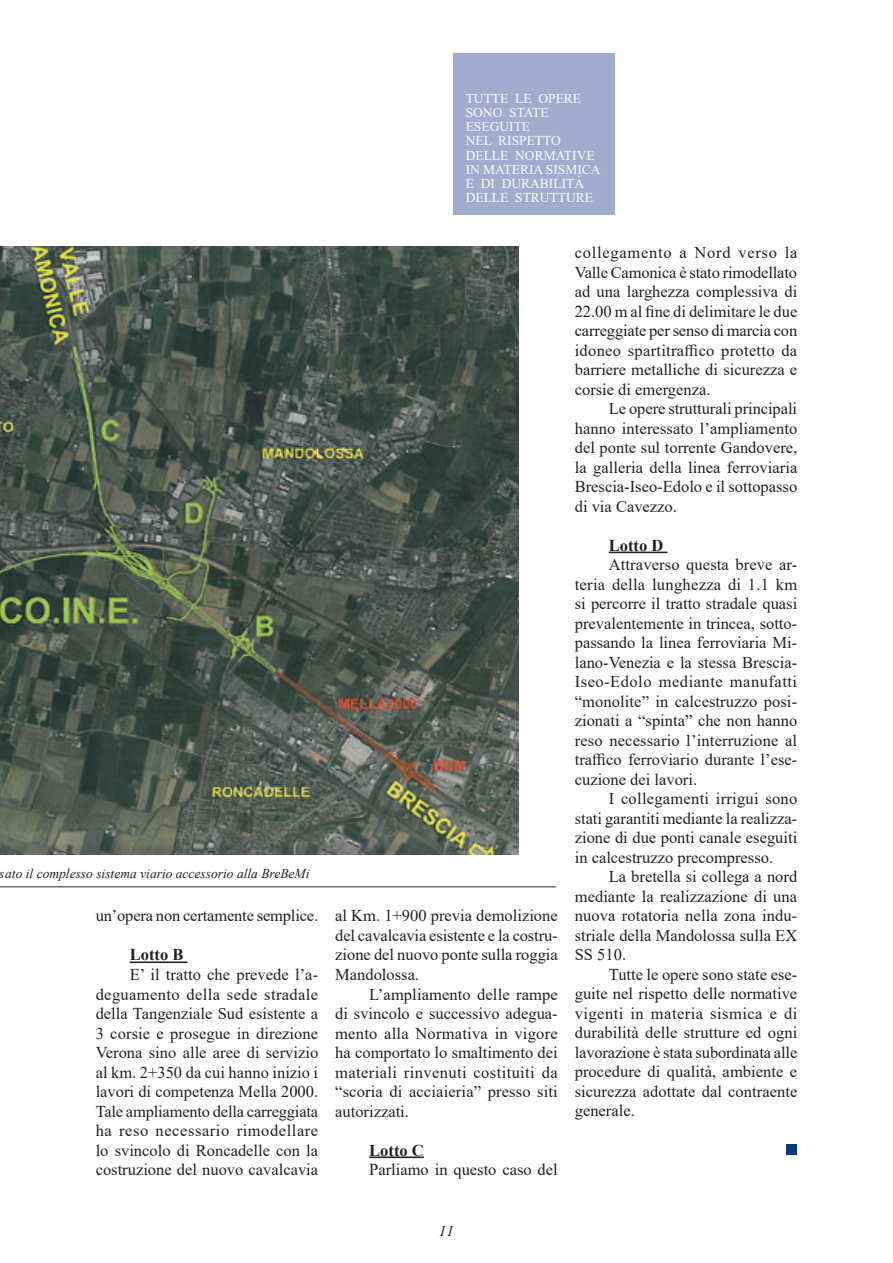
<style>
.page{position:relative;width:893px;height:1263px;background:#fff}
.page>*{position:absolute;margin:0;border:0;box-sizing:border-box;transform-origin:0 0}
.t1{font:16.5px/19.5px "Times New Roman";color:#231f20;text-align:justify}
.t2{font:700 16.5px "Times New Roman";color:#231f20}
.t3{font:italic 15px "Times";color:#231f20}
.t4{font:13.5px/14.2px "Times New Roman";color:#fff}
.t5{font:italic 13.5px "Times New Roman";color:#231f20}
</style>
<div class="page">
<hr style="left:130px;top:961px;width:58px;height:2px;background:#231f20">
<hr style="left:369px;top:1156px;width:55px;height:2px;background:#231f20">
<hr style="left:609px;top:552px;width:58px;height:1px;background:#231f20">
<div style="left:787px;top:1144px;width:10px;height:11px;background:#013d7d"></div>
<div style="left:453px;top:54px;width:161px;height:161px;background:#a0abcd"></div>
<svg style="left:0;top:886px;width:556px;height:2px"></svg>
<img style="left:0;top:247px;width:519px;height:608px">
<p class="t4" style="left:466px;top:91px;width:137px">TUTTE LE OPERE<br>SONO STATE<br>ESEGUITE<br>NEL RISPETTO<br>DELLE NORMATIVE<br>IN MATERIA SISMICA<br>E DI DURABILITÀ<br>DELLE STRUTTURE</p>
<p class="t5" style="left:0;top:864px;width:311px">sato il complesso sistema viario accessorio alla BreBeMi</p>
<p class="t1" style="left:96px;top:906px;width:224px">un’opera non certamente semplice.</p>
<p class="t2" style="left:130px;top:943px;width:55px">Lotto B</p>
<p class="t1" style="left:96px;top:964px;width:224px;text-indent:34px">E’ il tratto che prevede l’a&shy;deguamento della sede stradale della Tangenziale Sud esistente a 3 corsie e prosegue in direzione Verona sino alle aree di servizio al km. 2+350 da cui hanno inizio i lavori di competenza Mella 2000.<br>Tale ampliamento della carreggiata ha reso necessario rimodellare lo svincolo di Roncadelle con la costruzione del nuovo cavalcavia</p>
<p class="t1" style="left:335px;top:906px;width:224px">al Km. 1+900 previa demolizione del cavalcavia esistente e la costru&shy;zione del nuovo ponte sulla roggia Mandolossa.</p>
<p class="t1" style="left:335px;top:984px;width:224px;text-indent:34px">L’ampliamento delle rampe di svincolo e successivo adegua&shy;mento alla Normativa in vigore ha comportato lo smaltimento dei materiali rinvenuti costituiti da “scoria di acciaieria” presso siti autorizzati.</p>
<p class="t2" style="left:369px;top:1138px;width:56px">Lotto C</p>
<p class="t1" style="left:369px;top:1159px;width:190px">Parliamo in questo caso del</p>
<p class="t1" style="left:575px;top:242px;width:224px">collegamento a Nord verso la Valle Camonica è stato rimodellato ad una larghezza complessiva di 22.00 m al fine di delimitare le due carreggiate per senso di marcia con idoneo spartitraffico protetto da barriere metalliche di sicurezza e corsie di emergenza.</p>
<p class="t1" style="left:575px;top:398px;width:224px;text-indent:34px">Le opere strutturali principali hanno interessato l’ampliamento del ponte sul torrente Gandovere, la galleria della linea ferroviaria Brescia-Iseo-Edolo e il sottopasso di via Cavezzo.</p>
<p class="t2" style="left:609px;top:533px;width:56px">Lotto D</p>
<p class="t1" style="left:575px;top:554px;width:224px;text-indent:34px">Attraverso questa breve ar&shy;teria della lunghezza di 1.1 km si percorre il tratto stradale quasi prevalentemente in trincea, sotto&shy;passando la linea ferroviaria Mi&shy;lano-Venezia e la stessa Brescia-Iseo-Edolo mediante manufatti “monolite” in calcestruzzo posi&shy;zionati a “spinta” che non hanno reso necessario l’interruzione al traffico ferroviario durante l’ese&shy;cuzione dei lavori.</p>
<p class="t1" style="left:575px;top:788px;width:224px;text-indent:34px">I collegamenti irrigui sono stati garantiti mediante la realizza&shy;zione di due ponti canale eseguiti in calcestruzzo precompresso.</p>
<p class="t1" style="left:575px;top:866px;width:224px;text-indent:34px">La bretella si collega a nord mediante la realizzazione di una nuova rotatoria nella zona indu&shy;striale della Mandolossa sulla EX SS 510.</p>
<p class="t1" style="left:575px;top:964px;width:224px;text-indent:34px">Tutte le opere sono state ese&shy;guite nel rispetto delle normative vigenti in materia sismica e di durabilità delle strutture ed ogni lavorazione è stata subordinata alle procedure di qualità, ambiente e sicurezza adottate dal contraente generale.</p>
<p class="t3" style="left:439px;top:1223px;width:16px">11</p>
</div>
